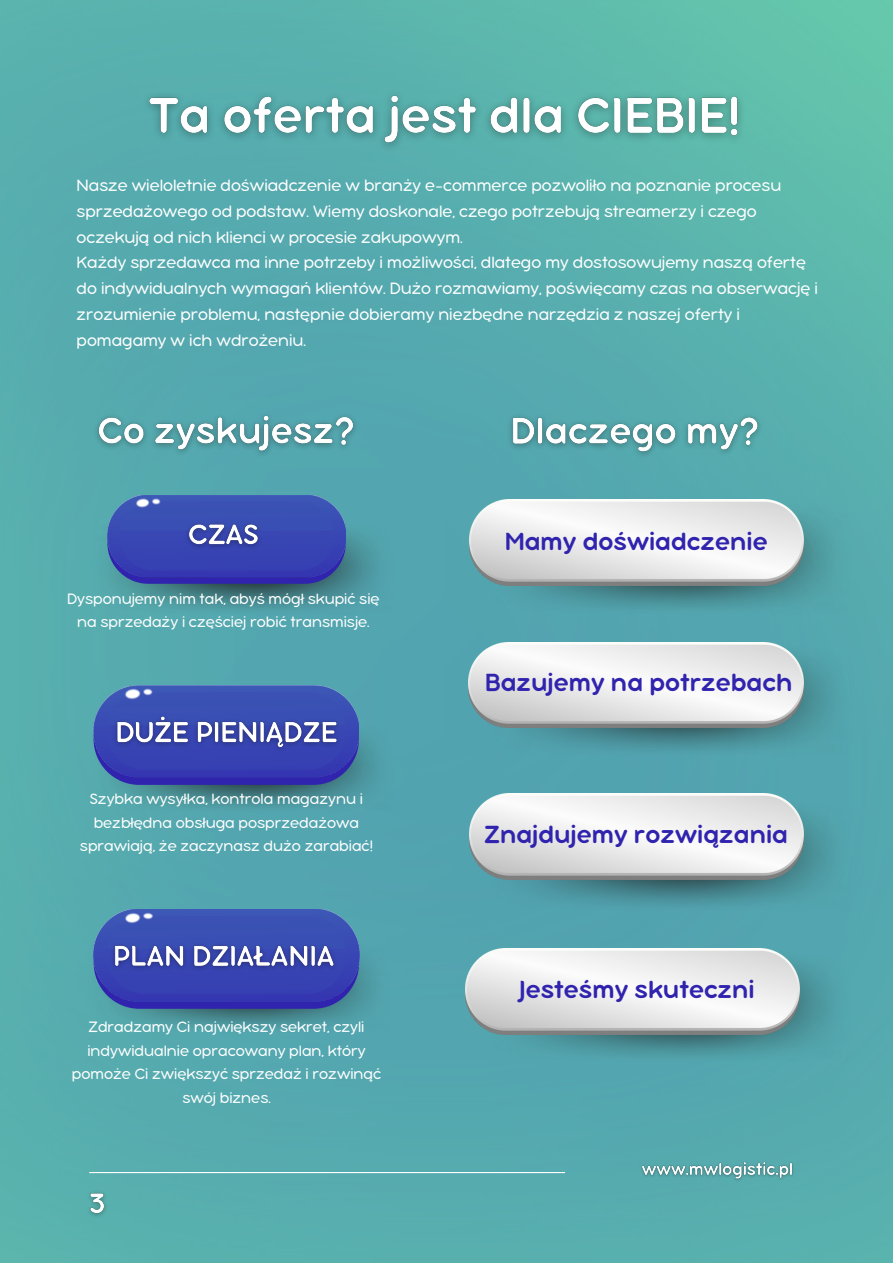
<style>
.page{position:relative;width:893px;height:1264px;background:#fff}
.page>*{position:absolute;margin:0;border:0;box-sizing:border-box;transform-origin:0 0}
.t1{font:27px "Bubbleboddy Neue";color:#3023ae}
.t2{font:300 18px/25.8px "Bubbleboddy Neue";color:#fff}
.t3{font:300 16.5px/23.5px "Bubbleboddy Neue";color:#fff;text-align:center}
</style>
<div class="page">
<img style="left:0;top:0;width:892px;height:1262px">
<img style="left:484px;top:500px;width:367px;height:115px">
<img style="left:469px;top:499px;width:334px;height:86px">
<img style="left:484px;top:797px;width:367px;height:115px">
<img style="left:470px;top:793px;width:333px;height:86px">
<img style="left:485px;top:948px;width:367px;height:115px">
<img style="left:465px;top:948px;width:334px;height:86px">
<img style="left:484px;top:643px;width:367px;height:114px">
<img style="left:469px;top:642px;width:334px;height:85px">
<img style="left:91px;top:521px;width:303px;height:94px">
<div style="left:107px;top:502px;width:239px;height:81px;background:#3023ae;border-radius:41px"></div>
<img style="left:107px;top:495px;width:239px;height:83px">
<div style="left:119px;top:501px;width:215px;height:69px;background:#3743b2;border-radius:35px"></div>
<div style="left:119px;top:497px;width:215px;height:33px;background:#3a51b4"></div>
<img style="left:91px;top:719px;width:303px;height:95px">
<div style="left:94px;top:693px;width:265px;height:91px;background:#3023ae;border-radius:46px"></div>
<img style="left:93px;top:685px;width:266px;height:93px">
<div style="left:106px;top:692px;width:240px;height:78px;background:#3641b2;border-radius:39px"></div>
<svg style="left:107px;top:687px;width:238px;height:38px"></svg>
<img style="left:88px;top:939px;width:303px;height:94px">
<div style="left:94px;top:917px;width:265px;height:91px;background:#3023ae;border-radius:46px"></div>
<img style="left:94px;top:909px;width:265px;height:93px">
<div style="left:106px;top:916px;width:240px;height:77px;background:#3741b2;border-radius:39px"></div>
<div style="left:107px;top:911px;width:238px;height:37px;background:#3b51b4"></div>
<img style="left:134px;top:82px;width:620px;height:76px">
<img style="left:499px;top:408px;width:270px;height:55px">
<img style="left:88px;top:406px;width:278px;height:57px">
<img style="left:180px;top:517px;width:86px;height:31px">
<img style="left:108px;top:708px;width:237px;height:48px">
<img style="left:105px;top:938px;width:237px;height:42px">
<hr style="left:89px;top:1171px;width:476px;height:2px;background:#fff">
<img style="left:638px;top:1157px;width:159px;height:28px">
<img style="left:81px;top:1183px;width:32px;height:41px">
<p class="t2" style="left:77px;top:174px;width:742px">Nasze wieloletnie doświadczenie w branży e-commerce pozwoliło na poznanie procesu sprzedażowego od podstaw. Wiemy doskonale, czego potrzebują streamerzy i czego oczekują od nich klienci w procesie zakupowym.<br>Każdy sprzedawca ma inne potrzeby i możliwości, dlatego my dostosowujemy naszą ofertę do indywidualnych wymagań klientów. Dużo rozmawiamy, poświęcamy czas na obserwację i zrozumienie problemu, następnie dobieramy niezbędne narzędzia z naszej oferty i pomagamy w ich wdrożeniu.</p>
<p class="t3" style="left:67px;top:588px;width:314px">Dysponujemy nim tak, abyś mógł skupić się na sprzedaży i częściej robić transmisje.</p>
<p class="t3" style="left:80px;top:788px;width:294px">Szybka wysyłka, kontrola magazynu i bezbłędna obsługa posprzedażowa sprawiają, że zaczynasz dużo zarabiać!</p>
<p class="t3" style="left:72px;top:1016px;width:311px">Zdradzamy Ci największy sekret, czyli indywidualnie opracowany plan, który pomoże Ci zwiększyć sprzedaż i rozwinąć swój biznes.</p>
<h1 class="t1" style="left:504px;top:532px;width:264px">Mamy doświadczenie</h1>
<h1 class="t1" style="left:485px;top:673px;width:309px">Bazujemy na potrzebach</h1>
<h1 class="t1" style="left:484px;top:825px;width:305px">Znajdujemy rozwiązania</h1>
<h1 class="t1" style="left:519px;top:981px;width:237px">Jesteśmy skuteczni</h1>
</div>
